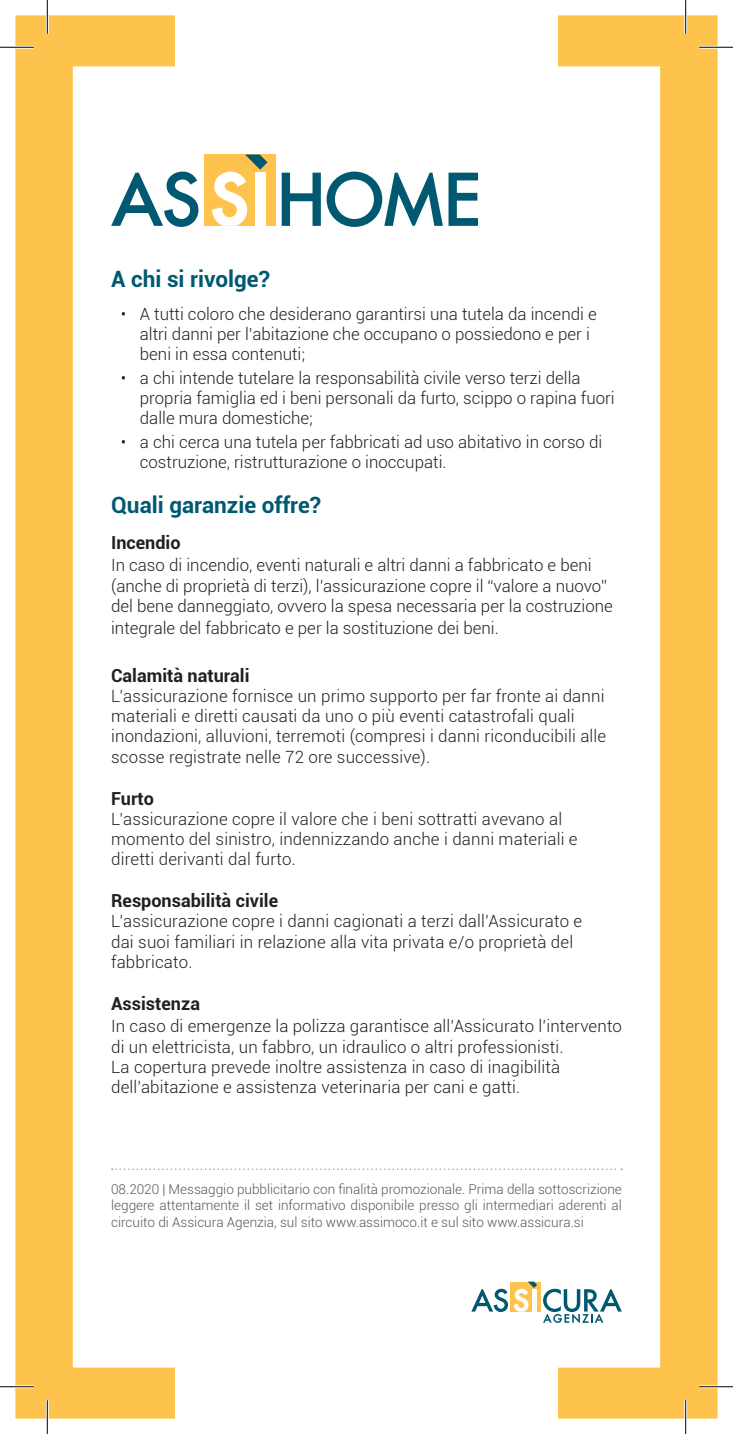
<style>
.page{position:relative;width:733px;height:1434px;background:#fff}
.page>*{position:absolute;margin:0;border:0;box-sizing:border-box;transform-origin:0 0}
.t1{font:700 22.5px "Roboto";color:#005971}
.t2{font:700 18px "Roboto";color:#231f20}
.t3{font:300 16.88px/20.2px "Roboto";letter-spacing:.01em;color:#231f20}
.t4{font:300 13.5px/16.9px "Roboto";color:#57585a;text-align:justify}
</style>
<div class="page">
<svg style="left:175px;top:1168px;width:382px;height:2px"></svg>
<div style="left:510px;top:1281px;width:30px;height:30px;background:#fec34d"></div>
<svg style="left:471px;top:1281px;width:66px;height:31px"></svg>
<svg style="left:543px;top:1289px;width:14px;height:34px"></svg>
<div style="left:204px;top:155px;width:71px;height:71px;background:#fec34d"></div>
<svg style="left:212px;top:155px;width:55px;height:71px"></svg>
<div style="left:255px;top:173px;width:10px;height:53px;background:#fff"></div>
<svg style="left:448px;top:173px;width:30px;height:53px"></svg>
<svg style="left:175px;top:172px;width:23px;height:55px"></svg>
<svg style="left:281px;top:172px;width:161px;height:55px"></svg>
<svg style="left:15px;top:15px;width:160px;height:1404px"></svg>
<svg style="left:557px;top:15px;width:160px;height:1404px"></svg>
<hr style="left:0;top:46px;width:34px;height:3px;background:#fff">
<hr style="left:699px;top:46px;width:33px;height:3px;background:#fff">
<hr style="left:0;top:1385px;width:34px;height:3px;background:#fff">
<hr style="left:699px;top:1385px;width:33px;height:3px;background:#fff">
<hr style="left:46px;top:0;width:3px;height:34px;background:#fff">
<hr style="left:46px;top:1400px;width:3px;height:34px;background:#fff">
<hr style="left:684px;top:0;width:2px;height:34px;background:#fff">
<hr style="left:684px;top:1400px;width:2px;height:34px;background:#fff">
<hr style="left:0;top:47px;width:34px;height:1px;background:#000">
<hr style="left:699px;top:47px;width:33px;height:1px;background:#000">
<hr style="left:0;top:1386px;width:34px;height:1px;background:#000">
<hr style="left:699px;top:1386px;width:33px;height:1px;background:#000">
<hr style="left:47px;top:0;width:1px;height:34px;background:#000">
<hr style="left:47px;top:1400px;width:1px;height:34px;background:#000">
<hr style="left:685px;top:0;width:1px;height:34px;background:#000">
<hr style="left:685px;top:1400px;width:1px;height:34px;background:#000">
<h1 class="t1" style="left:111px;top:263px;width:160px">A chi si rivolge?</h1>
<p class="t3" style="left:140px;top:303px;width:458px;text-indent:-19px">• A tutti coloro che desiderano garantirsi una tutela da incendi e altri danni per l’abitazione che occupano o possiedono e per i beni in essa contenuti;</p>
<p class="t3" style="left:140px;top:367px;width:476px;text-indent:-19px">• a chi intende tutelare la responsabilità civile verso terzi della propria famiglia ed i beni personali da furto, scippo o rapina fuori dalle mura domestiche;</p>
<p class="t3" style="left:140px;top:431px;width:464px;text-indent:-19px">• a chi cerca una tutela per fabbricati ad uso abitativo in corso di costruzione, ristrutturazione o inoccupati.</p>
<h1 class="t1" style="left:111px;top:489px;width:211px">Quali garanzie offre?</h1>
<p class="t2" style="left:111px;top:530px;width:71px">Incendio</p>
<p class="t3" style="left:111px;top:555px;width:503px">In caso di incendio, eventi naturali e altri danni a fabbricato e beni (anche di proprietà di terzi), l’assicurazione copre il “valore a nuovo” del bene danneggiato, ovvero la spesa necessaria per la costruzione</p>
<p class="t3" style="left:111px;top:618px;width:389px">integrale del fabbricato e per la sostituzione dei beni.</p>
<p class="t2" style="left:111px;top:663px;width:140px">Calamità naturali</p>
<p class="t3" style="left:111px;top:685px;width:496px">L’assicurazione fornisce un primo supporto per far fronte ai danni materiali e diretti causati da uno o più eventi catastrofali quali inondazioni, alluvioni, terremoti (compresi i danni riconducibili alle scosse registrate nelle 72 ore successive).</p>
<p class="t2" style="left:111px;top:785px;width:44px">Furto</p>
<p class="t3" style="left:111px;top:808px;width:468px">L’assicurazione copre il valore che i beni sottratti avevano al momento del sinistro, indennizzando anche i danni materiali e diretti derivanti dal furto.</p>
<p class="t2" style="left:111px;top:888px;width:168px">Responsabilità civile</p>
<p class="t3" style="left:111px;top:911px;width:472px">L’assicurazione copre i danni cagionati a terzi dall’Assicurato e dai suoi familiari in relazione alla vita privata e/o proprietà del fabbricato.</p>
<p class="t2" style="left:111px;top:991px;width:90px">Assistenza</p>
<p class="t3" style="left:111px;top:1016px;width:512px">In caso di emergenze la polizza garantisce all’Assicurato l’intervento di un elettricista, un fabbro, un idraulico o altri professionisti.<br>La copertura prevede inoltre assistenza in caso di inagibilità dell’abitazione e assistenza veterinaria per cani e gatti.</p>
<p class="t4" style="left:111px;top:1180px;width:512px">08.2020 | Messaggio pubblicitario con finalità promozionale. Prima della sottoscrizione leggere attentamente il set informativo disponibile presso gli intermediari aderenti al circuito di Assicura Agenzia, sul sito www.assimoco.it e sul sito www.assicura.si</p>
</div>
